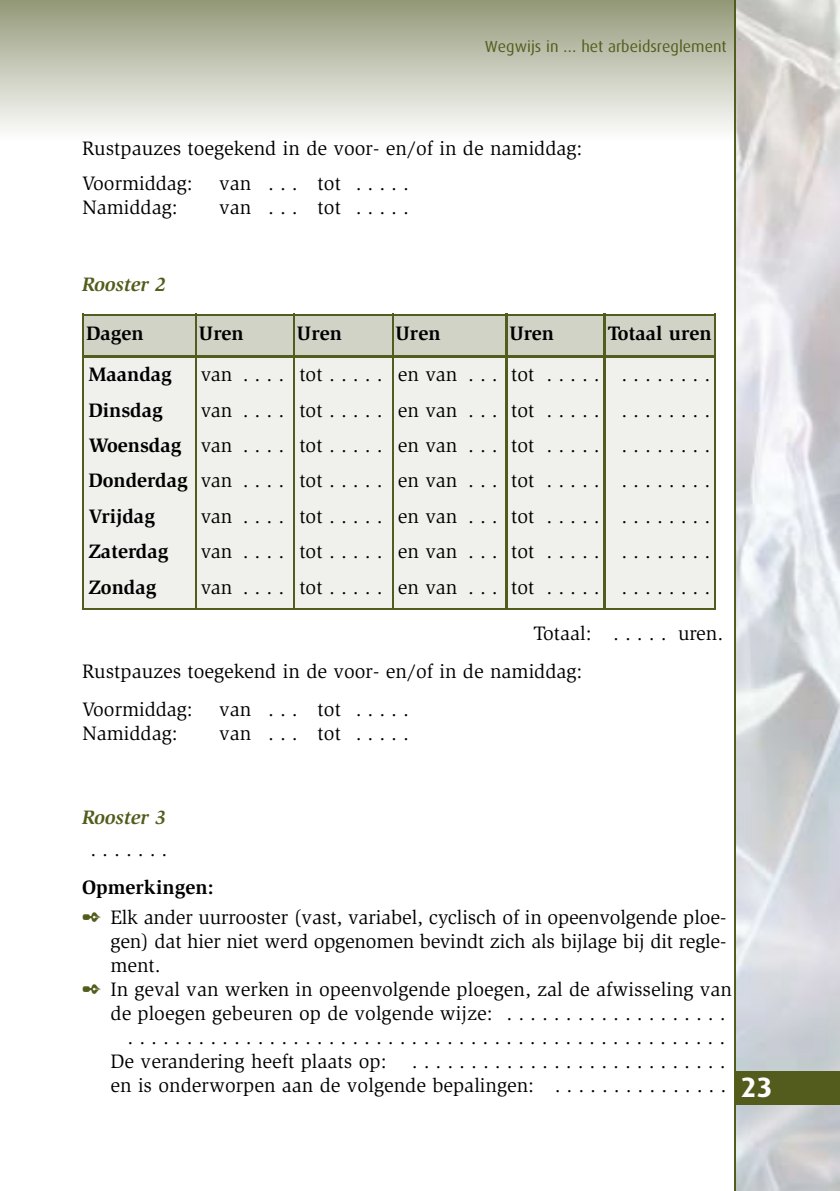
<style>
.page{position:relative;width:840px;height:1191px;background:#fff}
.page>*{position:absolute;margin:0;border:0;box-sizing:border-box;transform-origin:0 0}
.t1{font:700 28px "Dax";color:#fff}
.t2{font:20px/35.4px "Slimbach";color:#000;text-align:justify}
.t3{font:700 20px/35.4px "Slimbach";color:#000}
.t4{font:italic 700 20px "Slimbach";color:#535c1c}
.t5{font:16px "Dax";color:#535c1c}
.s1{font-weight:700}
.s2{color:#535c1c}
</style>
<div class="page">
<img style="left:735px;top:0;width:104px;height:1190px">
<hr style="left:733px;top:0;width:2px;height:1190px;background:#535c1c">
<div style="left:734px;top:1070px;width:105px;height:34px;background:#535c1c"></div>
<div style="left:84px;top:315px;width:110px;height:40px;background:#d0d3c5"></div>
<div style="left:196px;top:315px;width:97px;height:40px;background:#d0d3c5"></div>
<div style="left:295px;top:315px;width:96px;height:40px;background:#d0d3c5"></div>
<div style="left:393px;top:315px;width:111px;height:40px;background:#d0d3c5"></div>
<div style="left:507px;top:315px;width:96px;height:40px;background:#d0d3c5"></div>
<div style="left:605px;top:315px;width:108px;height:40px;background:#d0d3c5"></div>
<div style="left:84px;top:357px;width:110px;height:251px;background:#f0f1ec"></div>
<div style="left:196px;top:357px;width:97px;height:251px;background:#f0f1ec"></div>
<div style="left:295px;top:357px;width:96px;height:251px;background:#f0f1ec"></div>
<div style="left:393px;top:357px;width:111px;height:251px;background:#f0f1ec"></div>
<div style="left:507px;top:357px;width:96px;height:251px;background:#f0f1ec"></div>
<div style="left:605px;top:357px;width:108px;height:251px;background:#f0f1ec"></div>
<hr style="left:82px;top:313px;width:2px;height:297px;background:#535c1c">
<hr style="left:194px;top:313px;width:2px;height:297px;background:#535c1c">
<hr style="left:293px;top:313px;width:2px;height:297px;background:#535c1c">
<hr style="left:391px;top:313px;width:2px;height:297px;background:#535c1c">
<hr style="left:504px;top:313px;width:3px;height:297px;background:#535c1c">
<hr style="left:603px;top:313px;width:2px;height:297px;background:#535c1c">
<hr style="left:713px;top:313px;width:2px;height:297px;background:#535c1c">
<hr style="left:82px;top:313px;width:633px;height:2px;background:#535c1c">
<hr style="left:82px;top:355px;width:633px;height:2px;background:#535c1c">
<hr style="left:82px;top:608px;width:633px;height:2px;background:#535c1c">
<p class="t5" style="left:484px;top:40px;width:243px">Wegwijs in … het arbeidsreglement</p>
<p class="t2" style="left:82px;top:132px;width:501px">Rustpauzes toegekend in de voor- en/of in de namiddag:<br>Voormiddag:</p>
<p class="t2" style="left:219px;top:167px;width:191px">van . . . tot . . . . .</p>
<p class="t2" style="left:82px;top:191px;width:97px">Namiddag:</p>
<p class="t2" style="left:219px;top:191px;width:191px">van . . . tot . . . . .</p>
<p class="t4" style="left:82px;top:276px;width:85px">Rooster 2</p>
<p class="t3" style="left:86px;top:317px;width:59px">Dagen</p>
<p class="t3" style="left:199px;top:317px;width:46px">Uren</p>
<p class="t3" style="left:297px;top:317px;width:47px">Uren</p>
<p class="t3" style="left:395px;top:317px;width:47px">Uren</p>
<p class="t3" style="left:509px;top:317px;width:46px">Uren</p>
<p class="t3" style="left:607px;top:317px;width:105px">Totaal uren</p>
<p class="t3" style="left:88px;top:358px;width:101px">Maandag<br>Dinsdag<br>Woensdag<br>Donderdag<br>Vrijdag<br>Zaterdag<br>Zondag</p>
<p class="t2" style="left:201px;top:358px;width:85px">van . . . . van . . . . van . . . . van . . . . van . . . . van . . . . van . . . .</p>
<p class="t2" style="left:299px;top:358px;width:85px">tot . . . . . tot . . . . . tot . . . . . tot . . . . . tot . . . . . tot . . . . . tot . . . . .</p>
<p class="t2" style="left:397px;top:358px;width:101px">en van . . . en van . . . en van . . . en van . . . en van . . . en van . . . en van . . .</p>
<p class="t2" style="left:511px;top:358px;width:90px">tot . . . . . tot . . . . . tot . . . . . tot . . . . . tot . . . . . tot . . . . . tot . . . . .</p>
<p class="t2" style="left:621px;top:358px;width:90px">. . . . . . . . . . . . . . . . . . . . . . . . . . . . . . . . . . . . . . . . . . . . . . . . . . . . . . . .</p>
<p class="t2" style="left:82px;top:615px;width:642px;line-height:38.2px;text-align:left;text-indent:451px">Totaal: . . . . . uren.<br>Rustpauzes toegekend in de voor- en/of in de namiddag:<br>Voormiddag:</p>
<p class="t2" style="left:219px;top:693px;width:191px">van . . . tot . . . . .</p>
<p class="t2" style="left:82px;top:717px;width:97px">Namiddag:</p>
<p class="t2" style="left:219px;top:717px;width:191px">van . . . tot . . . . .</p>
<p class="t4" style="left:82px;top:809px;width:85px">Rooster 3</p>
<p class="t2" style="left:90px;top:833px;width:78px">. . . . . . .</p>
<p class="t2" style="left:82px;top:874px;width:645px;line-height:29.8px"><span class="s1">Opmerkingen:<br></span><span class="s2">✒</span> Elk ander uurrooster (vast, variabel, cyclisch of in opeenvolgende ploe-</p>
<p class="t2" style="left:110px;top:925px;width:617px">gen) dat hier niet werd opgenomen bevindt zich als bijlage bij dit regle-</p>
<p class="t2" style="left:110px;top:949px;width:52px">ment.</p>
<p class="t2" style="left:82px;top:973px;width:651px"><span class="s2">✒</span> In geval van werken in opeenvolgende ploegen, zal de afwisseling van</p>
<p class="t2" style="left:110px;top:997px;width:616px">de ploegen gebeuren op de volgende wijze: . . . . . . . . . . . . . . . . . . .</p>
<p class="t2" style="left:127px;top:1021px;width:599px">. . . . . . . . . . . . . . . . . . . . . . . . . . . . . . . . . . . . . . . . . . . . . . . . . . .</p>
<p class="t2" style="left:110px;top:1045px;width:277px">De verandering heeft plaats op:</p>
<p class="t2" style="left:110px;top:1050px;width:617px;line-height:24px;text-align:right">. . . . . . . . . . . . . . . . . . . . . . . . . . .<br>en is onderworpen aan de volgende bepalingen: . . . . . . . . . . . . . . .</p>
<h1 class="t1" style="left:740px;top:1076px;width:33px">23</h1>
</div>
